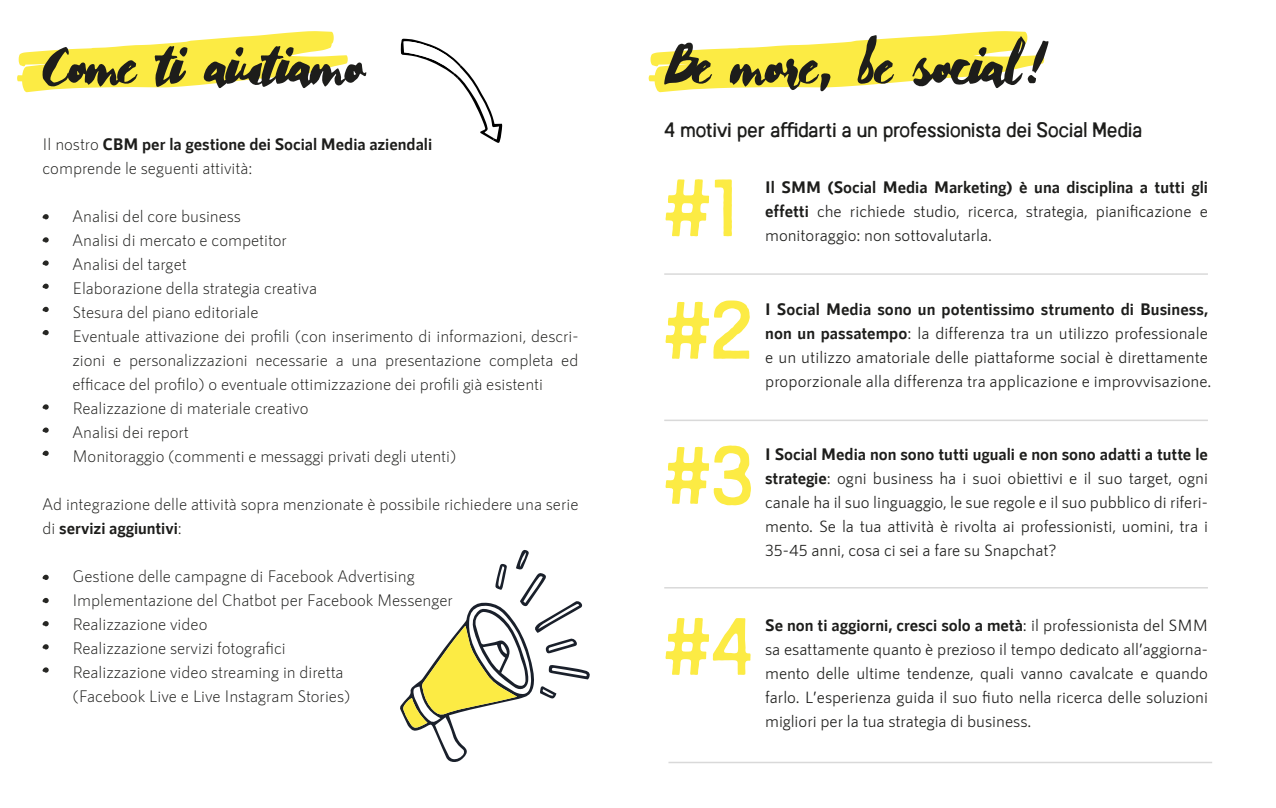
<style>
.page{position:relative;width:1276px;height:808px;background:#fff}
.page>*{position:absolute;margin:0;border:0;box-sizing:border-box;transform-origin:0 0}
.t1{font:75.6px "Austral Sans Blur";color:#fceb44}
.t2{font:54.9px "Cherie Bomb";color:#1d1d1b}
.t3{font:19.5px "Austral Sans Blur";letter-spacing:.01em;color:#1d1d1b}
.t4{font:16.5px/24px "RNS Sanz";color:#1d1d1b;text-align:justify}
.t5{font:300 16.5px/24px "RNS Sanz";color:#1d1d1b}
.t6{font:700 16.5px/24px "RNS Sanz";color:#1d1d1b}
.s1{font-weight:300}
.s2{font-weight:700}
</style>
<div class="page">
<svg style="left:400px;top:39px;width:102px;height:104px"></svg>
<svg style="left:400px;top:550px;width:190px;height:212px"></svg>
<svg style="left:42px;top:214px;width:7px;height:6px"></svg>
<svg style="left:42px;top:237px;width:7px;height:6px"></svg>
<svg style="left:42px;top:260px;width:7px;height:6px"></svg>
<svg style="left:42px;top:283px;width:7px;height:6px"></svg>
<svg style="left:42px;top:307px;width:7px;height:5px"></svg>
<svg style="left:42px;top:330px;width:7px;height:6px"></svg>
<svg style="left:42px;top:575px;width:7px;height:5px"></svg>
<svg style="left:42px;top:598px;width:7px;height:6px"></svg>
<svg style="left:42px;top:621px;width:7px;height:6px"></svg>
<svg style="left:42px;top:644px;width:7px;height:6px"></svg>
<svg style="left:42px;top:667px;width:7px;height:6px"></svg>
<svg style="left:42px;top:404px;width:7px;height:6px"></svg>
<svg style="left:42px;top:427px;width:7px;height:6px"></svg>
<svg style="left:42px;top:451px;width:7px;height:5px"></svg>
<svg style="left:648px;top:31px;width:396px;height:61px"></svg>
<svg style="left:17px;top:31px;width:331px;height:61px"></svg>
<hr style="left:664px;top:273px;width:544px;height:2px;background:#d9d9d9">
<hr style="left:664px;top:420px;width:544px;height:1px;background:#d9d9d9">
<hr style="left:664px;top:587px;width:544px;height:1px;background:#d9d9d9">
<hr style="left:668px;top:762px;width:544px;height:1px;background:#d9d9d9">
<h2 class="t2" style="left:43px;top:32px;width:323px">Come ti aiutiamo</h2>
<p class="t6" style="left:43px;top:132px;width:391px"><span class="s1">Il nostro</span> CBM per la gestione dei Social Media aziendali <span class="s1">comprende le seguenti attività:</span></p>
<p class="t5" style="left:73px;top:204px;width:507px">Analisi del core business<br>Analisi di mercato e competitor<br>Analisi del target<br>Elaborazione della strategia creativa<br>Stesura del piano editoriale<br>Eventuale attivazione dei profili (con inserimento di informazioni, descri&shy;zioni e personalizzazioni necessarie a una presentazione completa ed efficace del profilo) o eventuale ottimizzazione dei profili già esistenti Realizzazione di materiale creativo<br>Analisi dei report<br>Monitoraggio (commenti e messaggi privati degli utenti)</p>
<p class="t5" style="left:43px;top:492px;width:537px">Ad integrazione delle attività sopra menzionate è possibile richiedere una serie di <span class="s2">servizi aggiuntivi</span>:</p>
<p class="t5" style="left:73px;top:564px;width:382px">Gestione delle campagne di Facebook Advertising Implementazione del Chatbot per Facebook Messenger Realizzazione video<br>Realizzazione servizi fotografici<br>Realizzazione video streaming in diretta<br>(Facebook Live e Live Instagram Stories)</p>
<h2 class="t2" style="left:668px;top:32px;width:384px">Be more, be social!</h2>
<p class="t3" style="left:664px;top:115px;width:479px">4 motivi per affidarti a un professionista dei Social Media</p>
<h1 class="t1" style="left:662px;top:150px;width:74px">#1</h1>
<p class="t4" style="left:765px;top:175px;width:444px"><span class="s2">Il SMM (Social Media Marketing) è una disciplina a tutti gli effetti</span> che richiede studio, ricerca, strategia, pianificazione e monitoraggio: non sottovalutarla.</p>
<h1 class="t1" style="left:662px;top:273px;width:92px">#2</h1>
<p class="t4" style="left:765px;top:297px;width:448px;text-align:left"><span class="s2">I Social Media sono un potentissimo strumento di Business, non un passatempo</span>: la differenza tra un utilizzo professionale e un utilizzo amatoriale delle piattaforme social è direttamente proporzionale alla differenza tra applicazione e improvvisazione.</p>
<h1 class="t1" style="left:662px;top:418px;width:93px">#3</h1>
<p class="t4" style="left:765px;top:442px;width:444px"><span class="s2">I Social Media non sono tutti uguali e non sono adatti a tutte le strategie</span>: ogni business ha i suoi obiettivi e il suo target, ogni canale ha il suo linguaggio, le sue regole e il suo pubblico di riferi&shy;mento. Se la tua attività è rivolta ai professionisti, uomini, tra i 35-45 anni, cosa ci sei a fare su Snapchat?</p>
<h1 class="t1" style="left:662px;top:589px;width:92px">#4</h1>
<p class="t4" style="left:765px;top:613px;width:444px"><span class="s2">Se non ti aggiorni, cresci solo a metà</span>: il professionista del SMM sa esattamente quanto è prezioso il tempo dedicato all’aggiorna&shy;mento delle ultime tendenze, quali vanno cavalcate e quando farlo. L’esperienza guida il suo fiuto nella ricerca delle soluzioni migliori per la tua strategia di business.</p>
</div>
